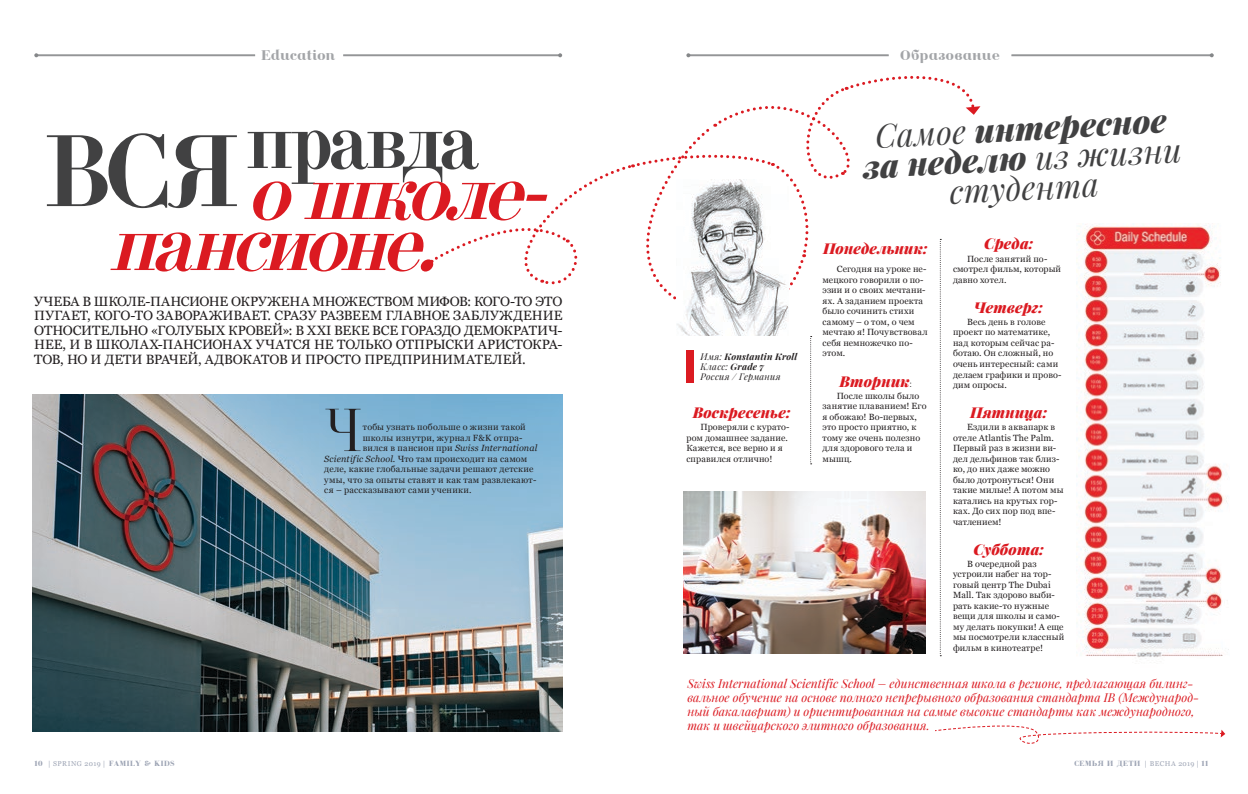
<style>
.page{position:relative;width:1248px;height:794px;background:#fff}
.page>*{position:absolute;margin:0;border:0;box-sizing:border-box;transform-origin:0 0}
.BOLD{font:101.1px "Didona C";color:#414142}
.BOLD-2{font:italic 75.8px "Didona C";color:#db1a21}
.BOLD-3{font:75.8px "Didona C";letter-spacing:-.04em;color:#414142}
.BODY_ABZATS{font:58.7px "Lighthaus";color:#231f20}
.BOX_VREZKA_2{font:italic 32.3px/30px "Playfair Display";color:#414142;text-align:center}
.BOX_VREZKA_2-2{font:italic 900 15px "Playfair Display";letter-spacing:.01em;color:#db1a21}
.VREZKA_1{font:13.5px/14.5px "Georgia";letter-spacing:-.005em;color:#231f20;text-align:justify}
.t1{font:13px "Bradobrei";letter-spacing:-.005em;color:#a3a5a8}
.BOX_VREZKA_2-3{font:italic 12px/14px "Playfair Display";letter-spacing:.005em;color:#db1a21}
.BOX_VREZKA_2-4{font:italic 9.1px "Playfair Display";letter-spacing:.03em;color:#231f20}
.BOX_VREZKA_2-5{font:italic 700 9.1px "Playfair Display";letter-spacing:.02em;color:#231f20}
.BODY_ABZATS-2{font:9px/10.5px "Georgia";letter-spacing:.015em;color:#231f20}
.BODY_ABZATS-3{font:9px "Georgia";letter-spacing:.035em;color:#231f20}
.BODY_ABZATS-4{font:italic 9px "Georgia";letter-spacing:.015em;color:#231f20}
.t2{font:7px "Bradobrei";color:#9ea5b5}
.s1{font-style:normal}
.s2{font-style:italic}
.s3{font-weight:400}
.s4{font-weight:700}
.s5{font-weight:900}
.s6{font-family:"Nat Grotesk";font-weight:400;font-style:normal;font-size:9px;color:#231f20}
.s7{font-family:"Minion Pro"}
.s8{font-family:"Georgia"}
</style>
<div class="page">
<img style="left:32px;top:394px;width:530px;height:338px">
<img style="left:1076px;top:224px;width:153px;height:433px">
<svg style="left:431px;top:75px;width:549px;height:581px"></svg>
<img style="left:676px;top:179px;width:112px;height:157px">
<svg style="left:935px;top:725px;width:290px;height:19px"></svg>
<hr style="left:1011px;top:56px;width:200px;height:1px;background:#858789">
<hr style="left:1011px;top:55px;width:200px;height:1px;background:#858789">
<svg style="left:1209px;top:53px;width:4px;height:4px"></svg>
<hr style="left:688px;top:56px;width:200px;height:1px;background:#858789">
<hr style="left:688px;top:55px;width:200px;height:1px;background:#858789">
<svg style="left:686px;top:53px;width:4px;height:4px"></svg>
<hr style="left:343px;top:56px;width:217px;height:1px;background:#858789">
<hr style="left:343px;top:55px;width:217px;height:1px;background:#858789">
<svg style="left:558px;top:53px;width:4px;height:4px"></svg>
<hr style="left:36px;top:56px;width:219px;height:1px;background:#858789">
<hr style="left:36px;top:55px;width:219px;height:1px;background:#858789">
<svg style="left:34px;top:53px;width:4px;height:4px"></svg>
<h3 class="t1" style="left:261px;top:47px;width:76px">Education</h3>
<h3 class="t1" style="left:899px;top:47px;width:102px">Образование</h3>
<p class="BOLD-3" style="left:247px;top:102px;width:233px">правда</p>
<p class="BOLD-2" style="left:247px;top:153px;width:320px">ошколе-</p>
<p class="BOLD-2" style="left:110px;top:204px;width:348px">пансионе.</p>
<p class="BOLD" style="left:45px;top:118px;width:194px">ВСЯ</p>
<p class="VREZKA_1" style="left:34px;top:294px;width:530px">УЧЕБА В ШКОЛЕ-ПАНСИОНЕ ОКРУЖЕНА МНОЖЕСТВОМ МИФОВ: КОГО-ТО ЭТО ПУГАЕТ, КОГО-ТО ЗАВОРАЖИВАЕТ. СРАЗУ РАЗВЕЕМ ГЛАВНОЕ ЗАБЛУЖДЕНИЕ ОТНОСИТЕЛЬНО «ГОЛУБЫХ КРОВЕЙ»: В XXI ВЕКЕ ВСЕ ГОРАЗДО ДЕМОКРАТИЧ-НЕЕ, И В ШКОЛАХ-ПАНСИОНАХ УЧАТСЯ НЕ ТОЛЬКО ОТПРЫСКИ АРИСТОКРА-ТОВ, НО И ДЕТИ ВРАЧЕЙ, АДВОКАТОВ И ПРОСТО ПРЕДПРИНИМАТЕЛЕЙ.</p>
<p class="BODY_ABZATS" style="left:324px;top:395px;width:39px">ч</p>
<p class="BODY_ABZATS-2" style="left:363px;top:422px;width:164px">тобы узнать побольше о жизни такой</p>
<p class="BODY_ABZATS-2" style="left:363px;top:432px;width:161px">школы изнутри, журнал F&amp;K отпра-</p>
<p class="BODY_ABZATS-4" style="left:363px;top:442px;width:176px"><span class="s1">вился в пансион при</span> Swiss International</p>
<p class="BODY_ABZATS-2" style="left:324px;top:453px;width:204px"><span class="s2">Scientific School</span>. Что там происходит на самом</p>
<p class="BODY_ABZATS-2" style="left:324px;top:464px;width:211px">деле, какие глобальные задачи решают детские</p>
<p class="BODY_ABZATS-3" style="left:324px;top:474px;width:214px">умы, что за опыты ставят и как там развлекают-</p>
<p class="BODY_ABZATS-2" style="left:324px;top:485px;width:149px">ся – рассказывают сами ученики.</p>
<p class="BOX_VREZKA_2-5" style="left:700px;top:351px;width:98px"><span class="s3">Имя:</span> Konstantin Kroll</p>
<p class="BOX_VREZKA_2-4" style="left:700px;top:361px;width:65px">Класс: <span class="s4">Grade 7</span></p>
<p class="BOX_VREZKA_2-4" style="left:700px;top:371px;width:82px">Россия / Германия</p>
<p class="BOX_VREZKA_2-2" style="left:692px;top:401px;width:100px">Воскресенье:</p>
<p class="BODY_ABZATS-2" style="left:686px;top:422px;width:105px;text-indent:14px">Проверяли с курато&shy;ром домашнее задание.<br>Кажется, все верно и я справился отлично!</p>
<p class="BOX_VREZKA_2" style="left:861px;top:121px;width:320px;rotate:-3deg">Самое <span class="s5">интересное за неделю</span> из жизни студента</p>
<p class="BOX_VREZKA_2-2" style="left:823px;top:238px;width:106px">Понедельник:</p>
<p class="BODY_ABZATS-2" style="left:822px;top:264px;width:107px;text-indent:14px">Сегодня на уроке не&shy;мецкого говорили о по&shy;эзии и о своих мечтани&shy;ях. А заданием проекта было сочинить стихи самому – о том, о чем мечтаю я! Почувствовал себя немножечко по&shy;этом.</p>
<p class="BOX_VREZKA_2-2" style="left:839px;top:370px;width:73px">Вторник<span class="s6">:</span></p>
<p class="BODY_ABZATS-2" style="left:822px;top:390px;width:106px;text-indent:14px">После школы было занятие плаванием! Его я обожаю! Во-первых, это просто приятно, к тому же очень полезно для здорового тела и мышц.</p>
<p class="BOX_VREZKA_2-2" style="left:983px;top:233px;width:51px">Среда:</p>
<p class="BODY_ABZATS-2" style="left:952px;top:254px;width:110px;text-indent:14px">После занятий по&shy;смотрел фильм, который давно хотел.</p>
<p class="BOX_VREZKA_2-2" style="left:974px;top:297px;width:70px">Четверг:</p>
<p class="BODY_ABZATS-2" style="left:952px;top:317px;width:110px;text-indent:14px">Весь день в голове проект по математике, над которым сейчас ра&shy;ботаю. Он сложный, но очень интересный: сами делаем графики и прово&shy;дим опросы.</p>
<p class="BOX_VREZKA_2-2" style="left:969px;top:402px;width:79px">Пятница:</p>
<p class="BODY_ABZATS-2" style="left:952px;top:422px;width:112px;text-indent:14px">Ездили в аквапарк в отеле Atlantis The Palm.<br>Первый раз в жизни ви&shy;дел дельфинов так близ&shy;ко, до них даже можно было дотронуться! Они такие милые! А потом мы катались на крутых гор&shy;ках. До сих пор под впе&shy;чатлением!</p>
<p class="BOX_VREZKA_2-2" style="left:973px;top:538px;width:72px">Суббота:</p>
<p class="BODY_ABZATS-2" style="left:952px;top:558px;width:113px;text-indent:14px">В очередной раз устроили набег на тор&shy;говый центр The Dubai<br>Mall. Так здорово выби&shy;рать какие-то нужные вещи для школы и само&shy;му делать покупки! А еще мы посмотрели классный фильм в кинотеатре!</p>
<p class="BOX_VREZKA_2-3" style="left:687px;top:676px;width:513px">Swiss International Scientific School – единственная школа в регионе, предлагающая билинг&shy;вальное обучение на основе полного непрерывного образования стандарта IB (Международ&shy;ный бакалавриат) и ориентированная на самые высокие стандарты как международного, так и швейцарского элитного образования.</p>
<p class="t2" style="left:34px;top:758px;width:10px">10</p>
<p class="t2" style="left:49px;top:758px;width:127px"><span class="s7">|</span> <span class="s8">SPRING 2019</span> <span class="s7">|</span> FAMILY &amp; KIDS</p>
<p class="t2" style="left:1074px;top:758px;width:136px">СЕМЬЯ И ДЕТИ <span class="s7">|</span> <span class="s8">ВЕСНА 2019</span> <span class="s7">|</span> 11</p>
</div>
